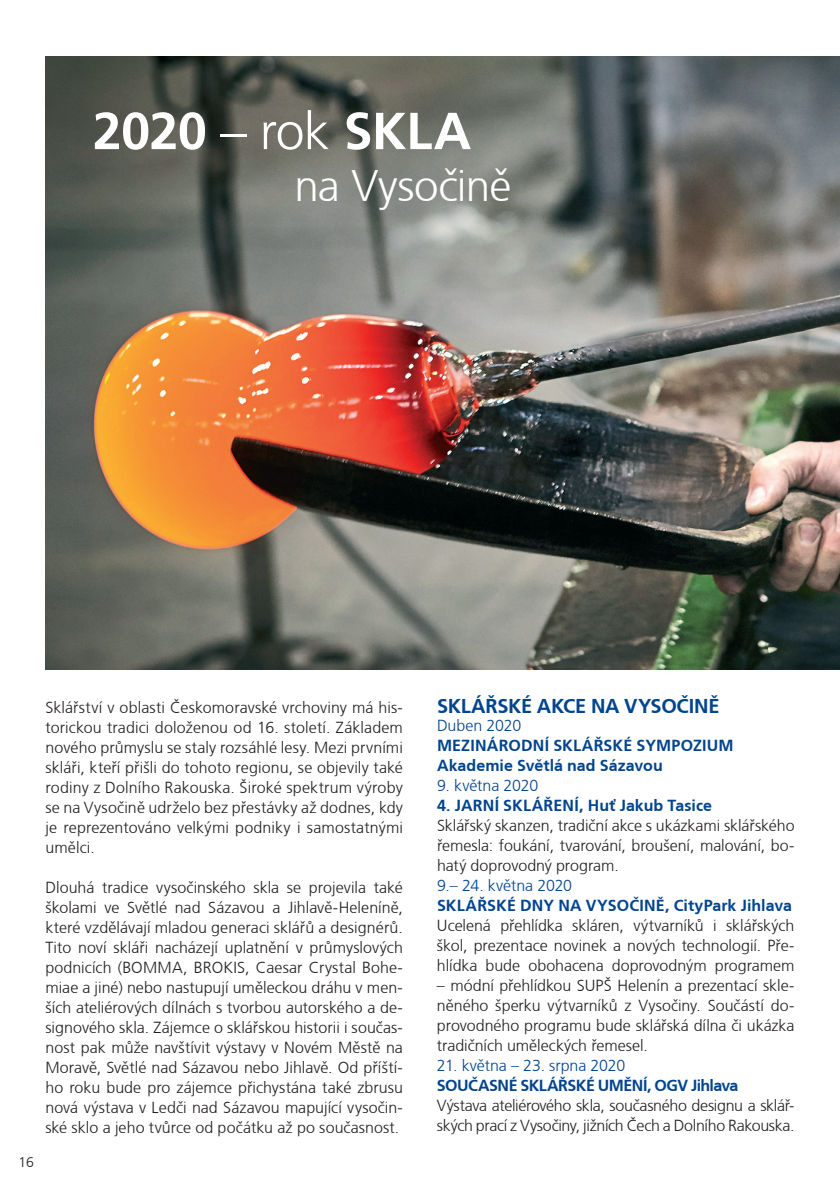
<style>
.page{position:relative;width:840px;height:1191px;background:#fff}
.page>*{position:absolute;margin:0;border:0;box-sizing:border-box;transform-origin:0 0}
.t1{font:700 52px "Frutiger CE";letter-spacing:-.01em;color:#fff}
.t2{font:300 44px "Frutiger CE";letter-spacing:-.015em;color:#fff}
.t3{font:700 20px "Frutiger CE";letter-spacing:-.015em;color:#02448d}
.t4{font:300 16px/20px "Frutiger CE";letter-spacing:-.005em;color:#231f20;text-align:justify}
.t5{font:700 16px "Frutiger CE";color:#02448d}
.t6{font:300 16px "Frutiger CE";letter-spacing:-.005em;color:#02448d}
.t7{font:700 16px "Frutiger CE";letter-spacing:-.04em;color:#02448d}
.t8{font:300 14px "Frutiger CE";color:#231f20}
.s1{font-weight:300}
</style>
<div class="page">
<img style="left:45px;top:57px;width:794px;height:612px">
<h1 class="t1" style="left:93px;top:100px;width:371px">2020 <span class="s1">– rok</span> SKLA</h1>
<h2 class="t2" style="left:294px;top:160px;width:218px">na Vysočině</h2>
<p class="t8" style="left:18px;top:1154px;width:17px">16</p>
<p class="t4" style="left:45px;top:697px;width:359px">Sklářství v oblasti Českomoravské vrchoviny má his&shy;torickou tradici doloženou od 16. století. Základem nového průmyslu se staly rozsáhlé lesy. Mezi prvními skláři, kteří přišli do tohoto regionu, se objevily také rodiny z Dolního Rakouska. Široké spektrum výroby se na Vysočině udrželo bez přestávky až dodnes, kdy je reprezentováno velkými podniky i samostatnými umělci.</p>
<p class="t4" style="left:45px;top:877px;width:359px">Dlouhá tradice vysočinského skla se projevila také školami ve Světlé nad Sázavou a Jihlavě-Heleníně, které vzdělávají mladou generaci sklářů a designérů.<br>Tito noví skláři nacházejí uplatnění v průmyslových podnicích (BOMMA, BROKIS, Caesar Crystal Bohe&shy;miae a jiné) nebo nastupují uměleckou dráhu v men&shy;ších ateliérových dílnách s tvorbou autorského a de&shy;signového skla. Zájemce o sklářskou historii i součas&shy;nost pak může navštívit výstavy v Novém Městě na Moravě, Světlé nad Sázavou nebo Jihlavě. Od příští&shy;ho roku bude pro zájemce přichystána také zbrusu nová výstava v Ledči nad Sázavou mapující vysočin&shy;ské sklo a jeho tvůrce od počátku až po současnost.</p>
<p class="t3" style="left:437px;top:694px;width:284px">SKLÁŘSKÉ AKCE NA VYSOČINĚ</p>
<p class="t6" style="left:437px;top:716px;width:86px">Duben 2020</p>
<p class="t5" style="left:437px;top:736px;width:36px">MEZINÁRODN</p>
<p class="t5" style="left:544px;top:736px;width:39px">Í SKLÁŘS</p>
<p class="t5" style="left:612px;top:736px;width:79px">KÉ SYMPOZIU</p>
<p class="t5" style="left:718px;top:736px;width:17px">M</p>
<p class="t5" style="left:437px;top:756px;width:227px">AKADEMIE SVĚTLÁ NAD SÁZAVOU</p>
<p class="t6" style="left:437px;top:776px;width:103px">9. května 2020</p>
<p class="t5" style="left:437px;top:796px;width:36px">4. JARN</p>
<p class="t5" style="left:494px;top:796px;width:39px">Í SKLÁŘ</p>
<p class="t5" style="left:553px;top:796px;width:160px">EN Í, HUŤ JAKUB TASICE</p>
<p class="t4" style="left:437px;top:815px;width:359px">Sklářský skanzen, tradiční akce s ukázkami sklářského řemesla: foukání, tvarování, broušení, malování, bo&shy;hatý doprovodný program.</p>
<p class="t6" style="left:437px;top:876px;width:137px">9.– 24. května 2020</p>
<p class="t5" style="left:437px;top:896px;width:31px">SKLÁŘS</p>
<p class="t5" style="left:496px;top:896px;width:36px">KÉ DNY</p>
<p class="t5" style="left:558px;top:896px;width:50px">NA VYSOČINĚ</p>
<p class="t5" style="left:664px;top:896px;width:128px">, CITYPARK JIHLAVA</p>
<p class="t4" style="left:436px;top:915px;width:359px">Ucelená přehlídka skláren, výtvarníků i sklářských škol, prezentace novinek a nových technologií. Pře&shy;hlídka bude obohacena doprovodným programem</p>
<p class="t4" style="left:436px;top:975px;width:359px">– módní přehlídkou SUPŠ Helenín a prezentací skle&shy;něného šperku výtvarníků z Vysočiny. Součástí do&shy;provodného programu bude sklářská dílna či ukázka tradičních uměleckých řemesel.</p>
<p class="t6" style="left:436px;top:1056px;width:190px">21. května – 23. srpna 2020</p>
<p class="t5" style="left:436px;top:1076px;width:20px">SOUČASNÉ</p>
<p class="t5" style="left:520px;top:1076px;width:29px">SKLÁŘS</p>
<p class="t7" style="left:575px;top:1076px;width:164px">KÉ UMĚNÍ, OGV JIHLAVA</p>
<p class="t4" style="left:436px;top:1095px;width:359px">Výstava ateliérového skla, současného designu a sklář&shy;ských prací z Vysočiny, jižních Čech a Dolního Rakouska.</p>
</div>
